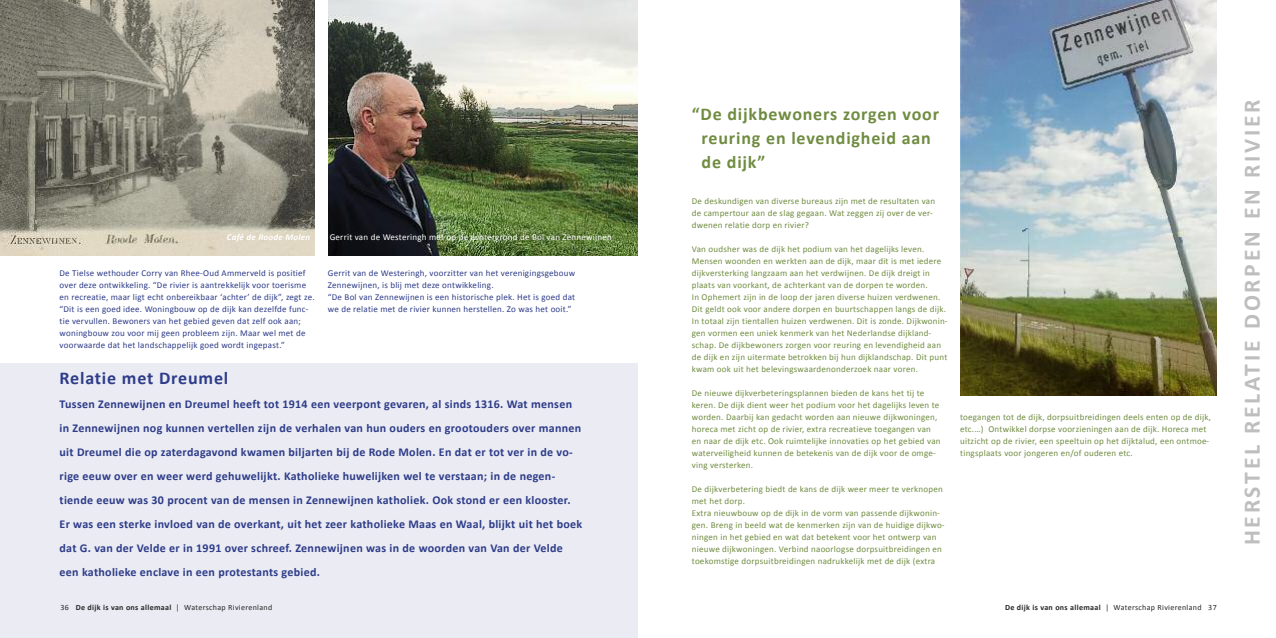
<style>
.page{position:relative;width:1276px;height:638px;background:#fff}
.page>*{position:absolute;margin:0;border:0;box-sizing:border-box;transform-origin:0 0}
.t1{font:700 23.7px "Calibri";letter-spacing:.115em;color:#bebebe}
.t2{font:700 18px/24px "Calibri";letter-spacing:.045em;color:#708c41}
.t3{font:700 18px "Calibri";letter-spacing:.045em;color:#2e3c89}
.t4{font:700 12px/24px "Calibri";letter-spacing:.025em;color:#2e3c89}
.t5{font:9px/12px "Calibri";letter-spacing:.025em;color:#708c41}
.t6{font:9px/12px "Calibri";letter-spacing:.025em;color:#2e3c89}
.t7{font:9px "Calibri";letter-spacing:.025em;color:#fff}
.t8{font:italic 700 9px "Calibri";letter-spacing:.025em;color:#fff}
.t9{font:8px "Calibri";letter-spacing:.04em;color:#272627}
.s1{font-weight:700}
</style>
<div class="page">
<div style="left:0;top:363px;width:638px;height:275px;background:#eaebf3"></div>
<img style="left:0;top:0;width:315px;height:256px">
<img style="left:328px;top:0;width:310px;height:255px">
<img style="left:960px;top:0;width:256px;height:395px">
<p class="t8" style="left:227px;top:231px;width:85px">Café de Roode Molen</p>
<p class="t7" style="left:330px;top:231px;width:284px">Gerrit van de Westeringh met op de achtergrond de Bol van Zennewijnen</p>
<p class="t6" style="left:60px;top:267px;width:257px">De Tielse wethouder Corry van Rhee-Oud Ammerveld is positief over deze ontwikkeling. “De rivier is aantrekkelijk voor toerisme en recreatie, maar ligt echt onbereikbaar ‘achter’ de dijk”, zegt ze. “Dit is een goed idee. Woningbouw op de dijk kan dezelfde func&shy;tie vervullen. Bewoners van het gebied geven dat zelf ook aan; woningbouw zou voor mij geen probleem zijn. Maar wel met de voorwaarde dat het landschappelijk goed wordt ingepast.”</p>
<p class="t6" style="left:328px;top:267px;width:249px">Gerrit van de Westeringh, voorzitter van het verenigingsgebouw Zennewijnen, is blij met deze ontwikkeling.<br>“De Bol van Zennewijnen is een historische plek. Het is goed dat we de relatie met de rivier kunnen herstellen. Zo was het ooit.”</p>
<h2 class="t3" style="left:60px;top:367px;width:170px">Relatie met Dreumel</h2>
<p class="t4" style="left:60px;top:392px;width:524px">Tussen Zennewijnen en Dreumel heeft tot 1914 een veerpont gevaren, al sinds 1316. Wat mensen in Zennewijnen nog kunnen vertellen zijn de verhalen van hun ouders en grootouders over mannen uit Dreumel die op zaterdagavond kwamen biljarten bij de Rode Molen. En dat er tot ver in de vo&shy;rige eeuw over en weer werd gehuwelijkt. Katholieke huwelijken wel te verstaan; in de negen&shy;tiende eeuw was 30 procent van de mensen in Zennewijnen katholiek. Ook stond er een klooster.<br>Er was een sterke invloed van de overkant, uit het zeer katholieke Maas en Waal, blijkt uit het boek dat G. van der Velde er in 1991 over schreef. Zennewijnen was in de woorden van Van der Velde een katholieke enclave in een protestants gebied.</p>
<p class="t9" style="left:61px;top:602px;width:213px">36 <span class="s1">De dijk is van ons allemaal</span> | Waterschap Rivierenland</p>
<h2 class="t2" style="left:701px;top:102px;width:239px;text-indent:-10px">“De dijkbewoners zorgen voor reuring en levendigheid aan de dijk”</h2>
<p class="t5" style="left:692px;top:195px;width:245px">De deskundigen van diverse bureaus zijn met de resultaten van de campertour aan de slag gegaan. Wat zeggen zij over de ver&shy;dwenen relatie dorp en rivier?</p>
<p class="t5" style="left:692px;top:243px;width:257px">Van oudsher was de dijk het podium van het dagelijks leven.<br>Mensen woonden en werkten aan de dijk, maar dit is met iedere dijkversterking langzaam aan het verdwijnen. De dijk dreigt in plaats van voorkant, de achterkant van de dorpen te worden.<br>In Ophemert zijn in de loop der jaren diverse huizen verdwenen.<br>Dit geldt ook voor andere dorpen en buurtschappen langs de dijk.<br>In totaal zijn tientallen huizen verdwenen. Dit is zonde. Dijkwonin&shy;gen vormen een uniek kenmerk van het Nederlandse dijkland&shy;schap. De dijkbewoners zorgen voor reuring en levendigheid aan de dijk en zijn uitermate betrokken bij hun dijklandschap. Dit punt kwam ook uit het belevingswaardenonderzoek naar voren.</p>
<p class="t5" style="left:692px;top:387px;width:250px">De nieuwe dijkverbeteringsplannen bieden de kans het tij te keren. De dijk dient weer het podium voor het dagelijks leven te worden. Daarbij kan gedacht worden aan nieuwe dijkwoningen, horeca met zicht op de rivier, extra recreatieve toegangen van en naar de dijk etc. Ook ruimtelijke innovaties op het gebied van waterveiligheid kunnen de betekenis van de dijk voor de omge&shy;ving versterken.</p>
<p class="t5" style="left:692px;top:483px;width:254px">De dijkverbetering biedt de kans de dijk weer meer te verknopen met het dorp.<br>Extra nieuwbouw op de dijk in de vorm van passende dijkwonin&shy;gen. Breng in beeld wat de kenmerken zijn van de huidige dijkwo&shy;ningen in het gebied en wat dat betekent voor het ontwerp van nieuwe dijkwoningen. Verbind naoorlogse dorpsuitbreidingen en toekomstige dorpsuitbreidingen nadrukkelijk met de dijk (extra</p>
<p class="t5" style="left:960px;top:411px;width:252px">toegangen tot de dijk, dorpsuitbreidingen deels enten op de dijk, etc.…) Ontwikkel dorpse voorzieningen aan de dijk. Horeca met uitzicht op de rivier, een speeltuin op het dijktalud, een ontmoe&shy;tingsplaats voor jongeren en/of ouderen etc.</p>
<p class="t9" style="left:1005px;top:602px;width:213px"><span class="s1">De dijk is van ons allemaal</span> | Waterschap Rivierenland 37</p>
<h1 class="t1" style="left:1237px;top:545px;width:447px;rotate:-90deg">HERSTEL RELATIE DORPEN EN RIVIER</h1>
</div>
